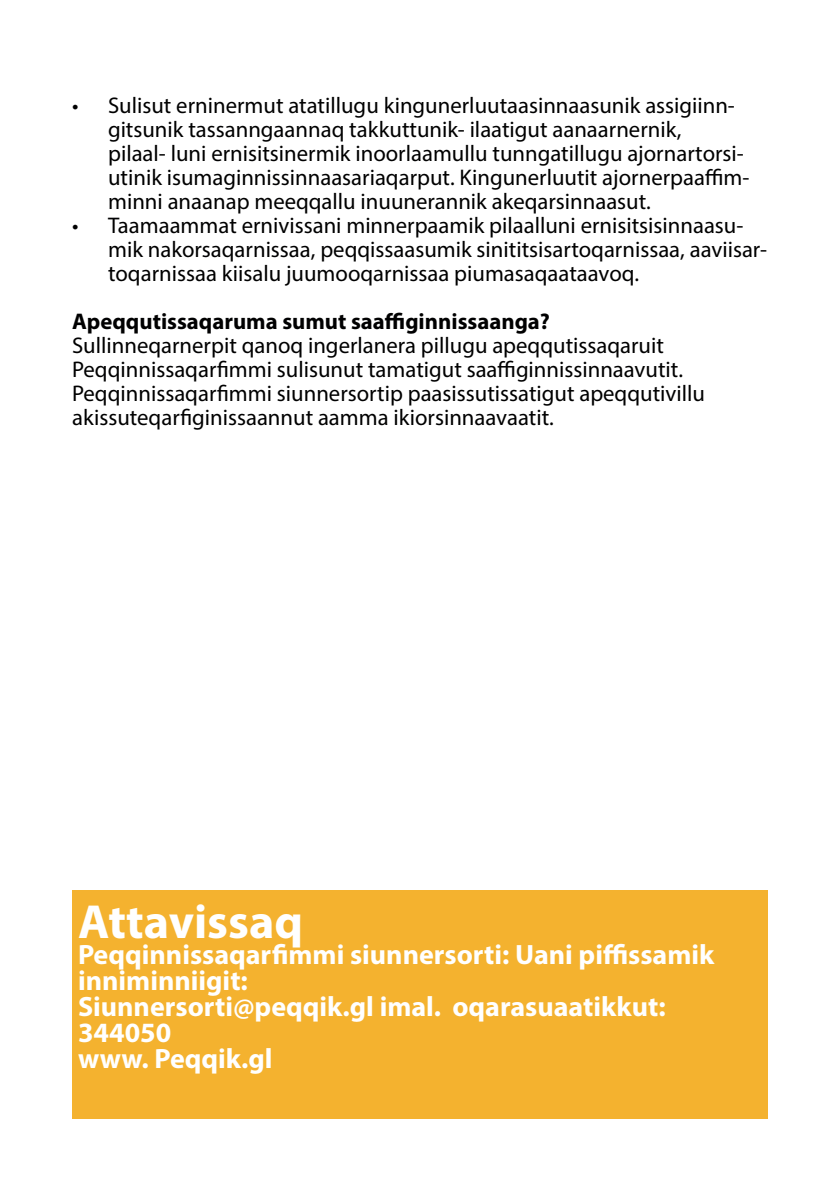
<style>
.page{position:relative;width:840px;height:1191px;background:#fff}
.page>*{position:absolute;margin:0;border:0;box-sizing:border-box;transform-origin:0 0}
.t1{font:700 48px "Myriad Pro";color:#fff}
.t2{font:700 28px/26px "Myriad Pro";color:#fff}
.t3{font:22.6px/24px "Myriad Pro";color:#000001}
.t4{font:700 22.6px "Myriad Pro";color:#000001}
</style>
<div class="page">
<div style="left:72px;top:890px;width:695px;height:229px;background:#f4b22f"></div>
<p class="t3" style="left:108px;top:93px;width:642px;text-indent:-36px">• Sulisut erninermut atatillugu kingunerluutaasinnaasunik assigiinn&shy;gitsunik tassanngaannaq takkuttunik- ilaatigut aanaarnernik,<br>pilaal- luni ernisitsinermik inoorlaamullu tunngatillugu ajornartorsi&shy;utinik isumaginnissinnaasariaqarput. Kingunerluutit ajornerpaaffim&shy;minni anaanap meeqqallu inuunerannik akeqarsinnaasut.</p>
<p class="t3" style="left:108px;top:213px;width:660px;text-indent:-36px">• Taamaammat ernivissani minnerpaamik pilaalluni ernisitsisinnaasu&shy;mik nakorsaqarnissaa, peqqissaasumik sinititsisartoqarnissaa, aaviisar&shy;toqarnissaa kiisalu juumooqarnissaa piumasaqaataavoq.</p>
<p class="t4" style="left:72px;top:307px;width:479px">Apeqqutissaqaruma sumut saaffiginnissaanga?</p>
<p class="t3" style="left:72px;top:333px;width:634px">Sullinneqarnerpit qanoq ingerlanera pillugu apeqqutissaqaruit Peqqinnissaqarfimmi sulisunut tamatigut saaffiginnissinnaavutit.<br>Peqqinnissaqarfimmi siunnersortip paasissutissatigut apeqqutivillu akissuteqarfiginissaannut aamma ikiorsinnaavaatit.</p>
<h1 class="t1" style="left:78px;top:890px;width:226px">Attavissaq</h1>
<p class="t2" style="left:78px;top:940px;width:637px">Peqqinnissaqarfimmi siunnersorti: Uani piffissamik inniminniigit:<br>Siunnersorti@peqqik.gl imal. oqarasuaatikkut:<br>344050<br>www. Peqqik.gl</p>
</div>
